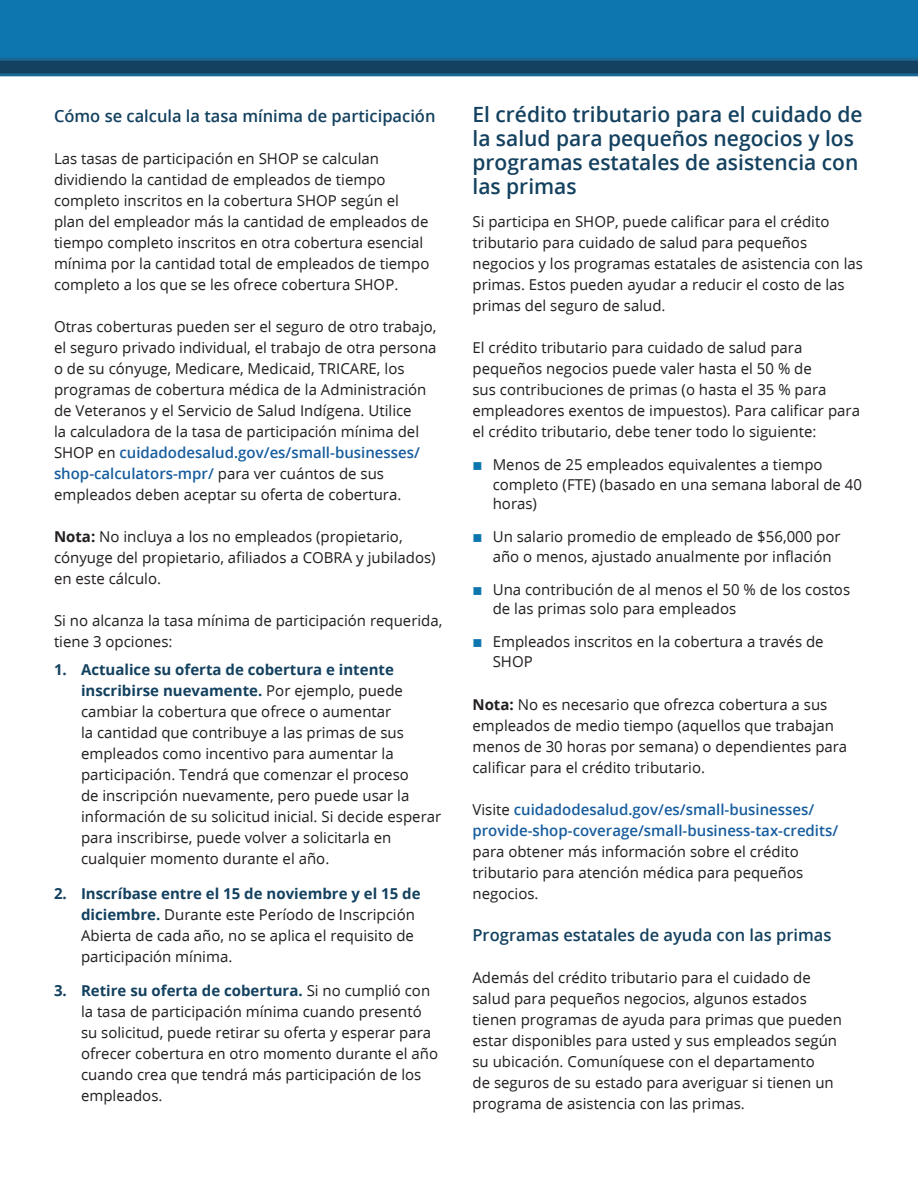
<style>
.page{position:relative;width:918px;height:1188px;background:#fff}
.page>*{position:absolute;margin:0;border:0;box-sizing:border-box;transform-origin:0 0}
.t1{font:600 21px/24px "Open Sans";color:#13415f}
.text_no_indent{font:600 16.5px "Open Sans";color:#13415f}
.text_no_indent-2{font:15px/21px "Open Sans";color:#231f20}
.s1{font-weight:600;color:#175d9e}
.s2{font-weight:700}
.s3{font-weight:700;color:#13415f}
.s4{color:#0d76ae}
</style>
<div class="page">
<div style="left:0;top:0;width:918px;height:70px;background:#0d76ae"></div>
<svg style="left:0;top:58px;width:918px;height:18px;background:#154c6e"></svg>
<h4 class="text_no_indent" style="left:54px;top:107px;width:383px">Cómo se calcula la tasa mínima de participación</h4>
<p class="text_no_indent-2" style="left:54px;top:149px;width:377px">Las tasas de participación en SHOP se calculan dividiendo la cantidad de empleados de tiempo completo inscritos en la cobertura SHOP según el plan del empleador más la cantidad de empleados de tiempo completo inscritos en otra cobertura esencial mínima por la cantidad total de empleados de tiempo completo a los que se les ofrece cobertura SHOP.</p>
<p class="text_no_indent-2" style="left:54px;top:317px;width:384px">Otras coberturas pueden ser el seguro de otro trabajo, el seguro privado individual, el trabajo de otra persona o de su cónyuge, Medicare, Medicaid, TRICARE, los programas de cobertura médica de la Administración de Veteranos y el Servicio de Salud Indígena. Utilice<br>la calculadora de la tasa de participación mínima del SHOP en <span class="s1">cuidadodesalud.gov/es/small-businesses/ shop-calculators-mpr/</span> para ver cuántos de sus empleados deben aceptar su oferta de cobertura.</p>
<p class="text_no_indent-2" style="left:54px;top:527px;width:383px"><span class="s2">Nota:</span> No incluya a los no empleados (propietario, cónyuge del propietario, afiliados a COBRA y jubilados) en este cálculo.</p>
<p class="text_no_indent-2" style="left:54px;top:611px;width:390px">Si no alcanza la tasa mínima de participación requerida, tiene 3 opciones:</p>
<p class="text_no_indent-2" style="left:81px;top:659px;width:362px;text-indent:-27px"><span class="s3">1. Actualice su oferta de cobertura e intente inscribirse nuevamente.</span> Por ejemplo, puede cambiar la cobertura que ofrece o aumentar<br>la cantidad que contribuye a las primas de sus empleados como incentivo para aumentar la participación. Tendrá que comenzar el proceso<br>de inscripción nuevamente, pero puede usar la información de su solicitud inicial. Si decide esperar para inscribirse, puede volver a solicitarla en cualquier momento durante el año.</p>
<p class="text_no_indent-2" style="left:81px;top:883px;width:341px;text-indent:-27px"><span class="s3">2. Inscríbase entre el 15 de noviembre y el 15 de diciembre.</span> Durante este Período de Inscripción Abierta de cada año, no se aplica el requisito de participación mínima.</p>
<p class="text_no_indent-2" style="left:81px;top:980px;width:359px;text-indent:-27px"><span class="s3">3. Retire su oferta de cobertura.</span> Si no cumplió con la tasa de participación mínima cuando presentó su solicitud, puede retirar su oferta y esperar para ofrecer cobertura en otro momento durante el año cuando crea que tendrá más participación de los empleados.</p>
<h3 class="t1" style="left:472px;top:103px;width:392px">El crédito tributario para el cuidado de la salud para pequeños negocios y los programas estatales de asistencia con las primas</h3>
<p class="text_no_indent-2" style="left:472px;top:212px;width:392px">Si participa en SHOP, puede calificar para el crédito tributario para cuidado de salud para pequeños negocios y los programas estatales de asistencia con las primas. Estos pueden ayudar a reducir el costo de las primas del seguro de salud.</p>
<p class="text_no_indent-2" style="left:472px;top:338px;width:389px">El crédito tributario para cuidado de salud para pequeños negocios puede valer hasta el 50 % de<br>sus contribuciones de primas (o hasta el 35 % para empleadores exentos de impuestos). Para calificar para el crédito tributario, debe tener todo lo siguiente:</p>
<p class="text_no_indent-2" style="left:493px;top:455px;width:371px;line-height:19.5px;text-indent:-20px"><span class="s4">■</span> Menos de 25 empleados equivalentes a tiempo completo (FTE) (basado en una semana laboral de 40 horas)</p>
<p class="text_no_indent-2" style="left:493px;top:527px;width:349px;line-height:19.5px;text-indent:-20px"><span class="s4">■</span> Un salario promedio de empleado de $56,000 por año o menos, ajustado anualmente por inflación</p>
<p class="text_no_indent-2" style="left:493px;top:580px;width:359px;line-height:19.5px;text-indent:-20px"><span class="s4">■</span> Una contribución de al menos el 50 % de los costos de las primas solo para empleados</p>
<p class="text_no_indent-2" style="left:493px;top:632px;width:332px;line-height:19.5px;text-indent:-20px"><span class="s4">■</span> Empleados inscritos en la cobertura a través de<br>SHOP</p>
<p class="text_no_indent-2" style="left:472px;top:695px;width:376px"><span class="s2">Nota:</span> No es necesario que ofrezca cobertura a sus empleados de medio tiempo (aquellos que trabajan menos de 30 horas por semana) o dependientes para calificar para el crédito tributario.</p>
<p class="text_no_indent-2" style="left:472px;top:800px;width:367px">Visite <span class="s1">cuidadodesalud.gov/es/small-businesses/ provide-shop-coverage/small-business-tax-credits/ </span>para obtener más información sobre el crédito tributario para atención médica para pequeños negocios.</p>
<p class="text_no_indent" style="left:472px;top:926px;width:360px">Programas estatales de ayuda con las primas</p>
<p class="text_no_indent-2" style="left:472px;top:968px;width:371px">Además del crédito tributario para el cuidado de salud para pequeños negocios, algunos estados tienen programas de ayuda para primas que pueden estar disponibles para usted y sus empleados según su ubicación. Comuníquese con el departamento<br>de seguros de su estado para averiguar si tienen un programa de asistencia con las primas.</p>
</div>
